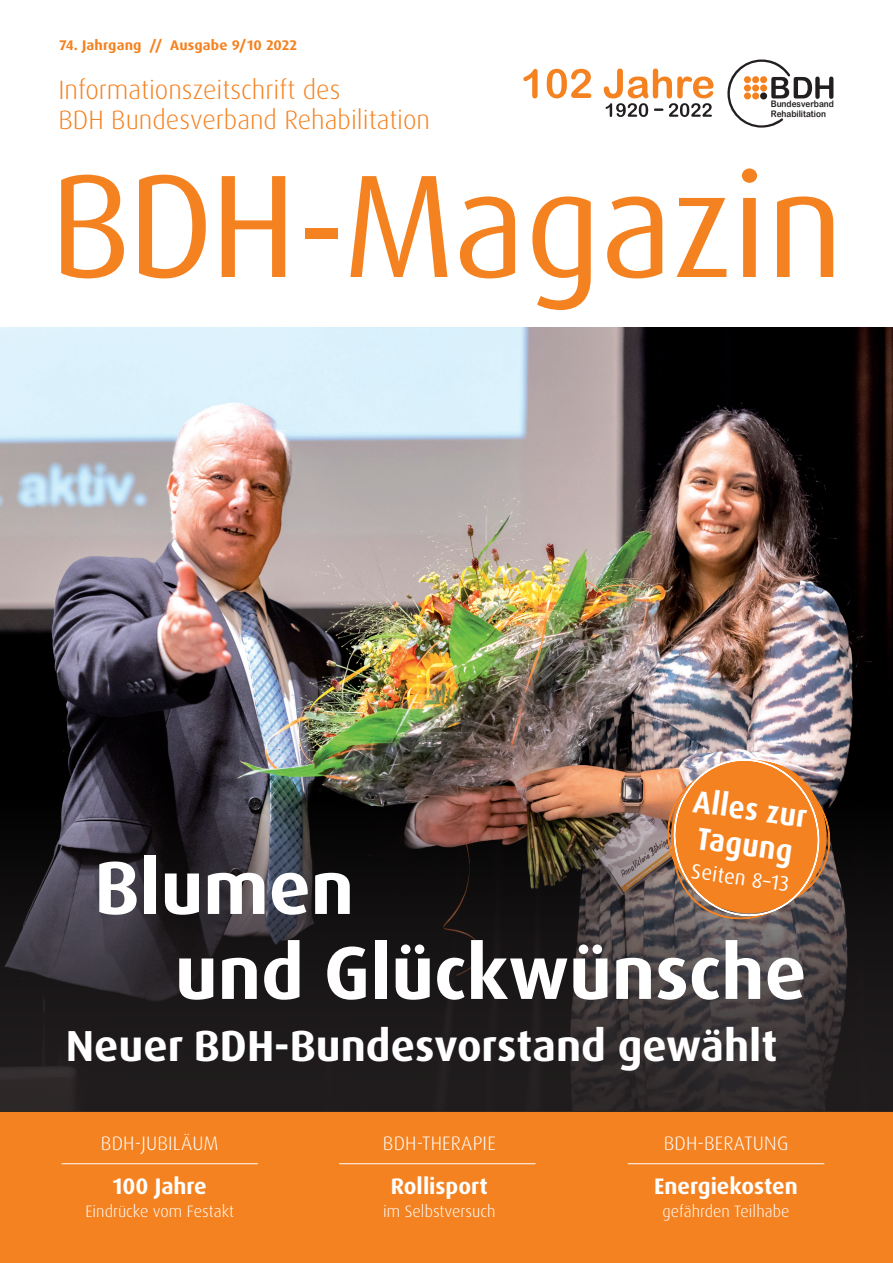
<style>
.page{position:relative;width:893px;height:1263px;background:#fff}
.page>*{position:absolute;margin:0;border:0;box-sizing:border-box;transform-origin:0 0}
.t1{font:146.7px "Dax OT";color:#f58220}
.t2{font:700 75px/85.1px "Dax OT";color:#fff}
.t3{font:700 43.5px "Dax OT";color:#fff}
.t4{font:700 31.5px/36px "Dax OT";color:#fff;scale:.91 1}
.t5{font:300 26.55px/29.4px "Dax OT";color:#f58220}
.t6{font:700 22.5px "Dax OT";color:#fff}
.t7{font:21px "Dax OT";color:#fff;scale:.96 1}
.t8{font:300 19.5px "Dax OT";letter-spacing:.01em;color:#fff}
.t9{font:300 16.5px "Dax OT";color:#fff}
.t10{font:700 13.95px "Dax OT";letter-spacing:.01em;color:#f58220;scale:1.04 1}
.t11{font:9px/9.9px "Arial Rounded MT Bold";color:#231f20;scale:.91 1}
.s1{font-size:156px}
</style>
<div class="page">
<img style="left:0;top:328px;width:893px;height:466px">
<div style="left:0;top:1111px;width:893px;height:152px;background:#f58220"></div>
<hr style="left:339px;top:1163px;width:197px;height:1px;background:#fff">
<hr style="left:62px;top:1163px;width:196px;height:1px;background:#fff">
<hr style="left:628px;top:1163px;width:196px;height:1px;background:#fff">
<svg style="left:727px;top:59px;width:106px;height:69px"></svg>
<svg style="left:523px;top:69px;width:190px;height:48px"></svg>
<svg style="left:0;top:794px;width:893px;height:317px;background:#2d2729"></svg>
<svg style="left:663px;top:751px;width:170px;height:180px;background:#cd8246"></svg>
<p class="t10" style="left:60px;top:36px;width:230px">74. Jahrgang // Ausgabe 9/10 2022</p>
<p class="t5" style="left:58px;top:75px;width:373px">Informationszeitschrift des<br>BDH Bundesverband Rehabilitation</p>
<p class="t11" style="left:771px;top:98px;width:71px">Bundesverband<br>Rehabilitation</p>
<h1 class="t1" style="left:50px;top:133px;width:795px">BDH<span class="s1">-</span>Magazin</h1>
<p class="t4" style="left:696px;top:783px;width:127px;rotate:8deg">Alles zur<br>Tagung</p>
<h2 class="t2" style="left:175px;top:846px;width:633px;text-indent:-80px">Blumen<br>und Glückwünsche</h2>
<h3 class="t3" style="left:66px;top:1018px;width:713px">Neuer BDH-Bundesvorstand gewählt</h3>
<p class="t7" style="left:693px;top:858px;width:104px;rotate:8deg">Seiten 8–13</p>
<p class="t8" style="left:101px;top:1130px;width:119px">BDH-JUBILÄUM</p>
<p class="t6" style="left:113px;top:1171px;width:96px">100 Jahre</p>
<p class="t9" style="left:85px;top:1201px;width:150px">Eindrücke vom Festakt</p>
<p class="t8" style="left:383px;top:1130px;width:114px">BDH-THERAPIE</p>
<p class="t6" style="left:391px;top:1171px;width:98px">Rollisport</p>
<p class="t9" style="left:383px;top:1201px;width:114px">im Selbstversuch</p>
<p class="t8" style="left:664px;top:1130px;width:126px">BDH-BERATUNG</p>
<p class="t6" style="left:654px;top:1171px;width:145px">Energiekosten</p>
<p class="t9" style="left:663px;top:1201px;width:128px">gefährden Teilhabe</p>
</div>
